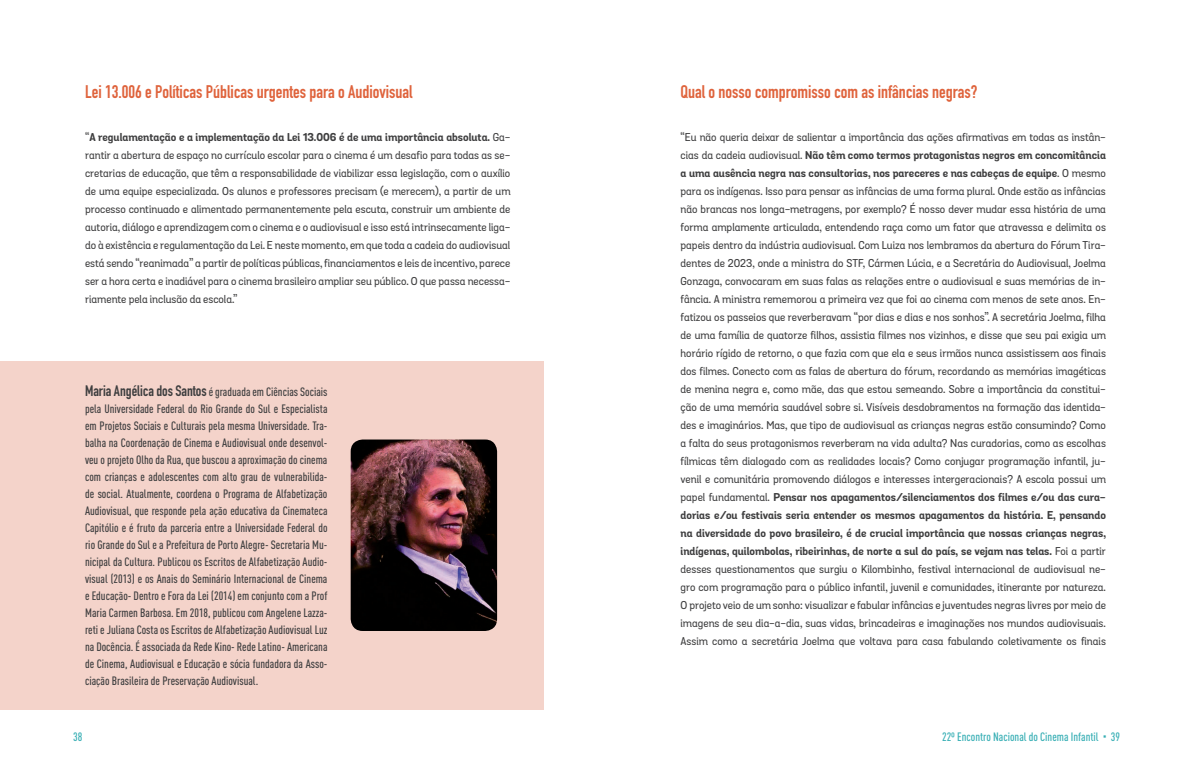
<style>
.page{position:relative;width:1191px;height:766px;background:#fff}
.page>*{position:absolute;margin:0;border:0;box-sizing:border-box;transform-origin:0 0}
.t1{font:700 18px "DIN Condensed";color:#df633c}
.t2{font:500 12px/17px "DIN Cond";color:#3e3e3f;text-align:justify}
.t3{font:500 12px "DIN Cond";color:#36aeb4}
.t4{font:500 11px/18px "Grota Sans Alt Rounded";color:#3e3e3f;text-align:justify}
.s1{font-weight:700}
.s2{font-family:"DIN Condensed";font-weight:700;font-size:15px}
.s3{font-family:"Happy Pumpkin";font-weight:400}
</style>
<div class="page">
<div style="left:0;top:361px;width:543px;height:348px;background:#f4d3ca"></div>
<img style="left:351px;top:439px;width:146px;height:191px">
<h1 class="t1" style="left:85px;top:79px;width:329px">Lei 13.006 e Políticas Públicas urgentes para o Audiovisual</h1>
<p class="t4" style="left:85px;top:128px;width:427px">“<span class="s1">A regulamentação e a implementação da Lei 13.006 é de uma importância absoluta.</span> Ga&shy;rantir a abertura de espaço no currículo escolar para o cinema é um desafio para todas as se&shy;cretarias de educação, que têm a responsabilidade de viabilizar essa legislação, com o auxílio de uma equipe especializada. Os alunos e professores precisam (e merecem), a partir de um processo continuado e alimentado permanentemente pela escuta, construir um ambiente de autoria, diálogo e aprendizagem com o cinema e o audiovisual e isso está intrinsecamente liga&shy;do à existência e regulamentação da Lei. E neste momento, em que toda a cadeia do audiovisual está sendo “reanimada” a partir de políticas públicas, financiamentos e leis de incentivo, parece ser a hora certa e inadiável para o cinema brasileiro ampliar seu público. O que passa necessa&shy;riamente pela inclusão da escola.”</p>
<p class="t2" style="left:85px;top:383px;width:244px"><span class="s2">Maria Angélica dos Santos</span> é graduada em Ciências Sociais pela Universidade Federal do Rio Grande do Sul e Especialista em Projetos Sociais e Culturais pela mesma Universidade. Tra&shy;balha na Coordenação de Cinema e Audiovisual onde desenvol&shy;veu o projeto Olho da Rua, que buscou a aproximação do cinema com crianças e adolescentes com alto grau de vulnerabilida&shy;de social. Atualmente, coordena o Programa de Alfabetização Audiovisual, que responde pela ação educativa da Cinemateca Capitólio e é fruto da parceria entre a Universidade Federal do rio Grande do Sul e a Prefeitura de Porto Alegre- Secretaria Mu&shy;nicipal da Cultura. Publicou os Escritos de Alfabetização Audio&shy;visual (2013) e os Anais do Seminário Internacional de Cinema e Educação- Dentro e Fora da Lei (2014) em conjunto com a Prof Maria Carmen Barbosa. Em 2018, publicou com Angelene Lazza&shy;reti e Juliana Costa os Escritos de Alfabetização Audiovisual Luz na Docência. É associada da Rede Kino- Rede Latino- Americana de Cinema, Audiovisual e Educação e sócia fundadora da Asso&shy;ciação Brasileira de Preservação Audiovisual.</p>
<h1 class="t1" style="left:680px;top:79px;width:298px">Qual o nosso compromisso com as infâncias negras?</h1>
<p class="t4" style="left:680px;top:128px;width:427px">“Eu não queria deixar de salientar a importância das ações afirmativas em todas as instân&shy;cias da cadeia audiovisual. <span class="s1">Não têm como termos protagonistas negros em concomitância a uma ausência negra nas consultorias, nos pareceres e nas cabeças de equipe</span>. O mesmo para os indígenas. Isso para pensar as infâncias de uma forma plural. Onde estão as infâncias não brancas nos longa-metragens, por exemplo? É nosso dever mudar essa história de uma forma amplamente articulada, entendendo raça como um fator que atravessa e delimita os papeis dentro da indústria audiovisual. Com Luiza nos lembramos da abertura do Fórum Tira&shy;dentes de 2023, onde a ministra do STF, Cármen Lúcia, e a Secretária do Audiovisual, Joelma Gonzaga, convocaram em suas falas as relações entre o audiovisual e suas memórias de in&shy;fância. A ministra rememorou a primeira vez que foi ao cinema com menos de sete anos. En&shy;fatizou os passeios que reverberavam “por dias e dias e nos sonhos”. A secretária Joelma, filha de uma família de quatorze filhos, assistia filmes nos vizinhos, e disse que seu pai exigia um horário rígido de retorno, o que fazia com que ela e seus irmãos nunca assistissem aos finais dos filmes. Conecto com as falas de abertura do fórum, recordando as memórias imagéticas de menina negra e, como mãe, das que estou semeando. Sobre a importância da constitui&shy;ção de uma memória saudável sobre si. Visíveis desdobramentos na formação das identida&shy;des e imaginários. Mas, que tipo de audiovisual as crianças negras estão consumindo? Como a falta do seus protagonismos reverberam na vida adulta? Nas curadorias, como as escolhas fílmicas têm dialogado com as realidades locais? Como conjugar programação infantil, ju&shy;venil e comunitária promovendo diálogos e interesses intergeracionais? A escola possui um papel fundamental. <span class="s1">Pensar nos apagamentos/silenciamentos dos filmes e/ou das cura&shy;dorias e/ou festivais seria entender os mesmos apagamentos da história. E, pensando na diversidade do povo brasileiro, é de crucial importância que nossas crianças negras, indígenas, quilombolas, ribeirinhas, de norte a sul do país, se vejam nas telas.</span> Foi a partir desses questionamentos que surgiu o Kilombinho, festival internacional de audiovisual ne&shy;gro com programação para o público infantil, juvenil e comunidades, itinerante por natureza.<br>O projeto veio de um sonho: visualizar e fabular infâncias e juventudes negras livres por meio de imagens de seu dia-a-dia, suas vidas, brincadeiras e imaginações nos mundos audiovisuais.<br>Assim como a secretária Joelma que voltava para casa fabulando coletivamente os finais</p>
<p class="t3" style="left:73px;top:728px;width:11px">38</p>
<p class="t3" style="left:942px;top:729px;width:179px">22º Encontro Nacional do Cinema Infantil <span class="s3">•</span> 39</p>
</div>
